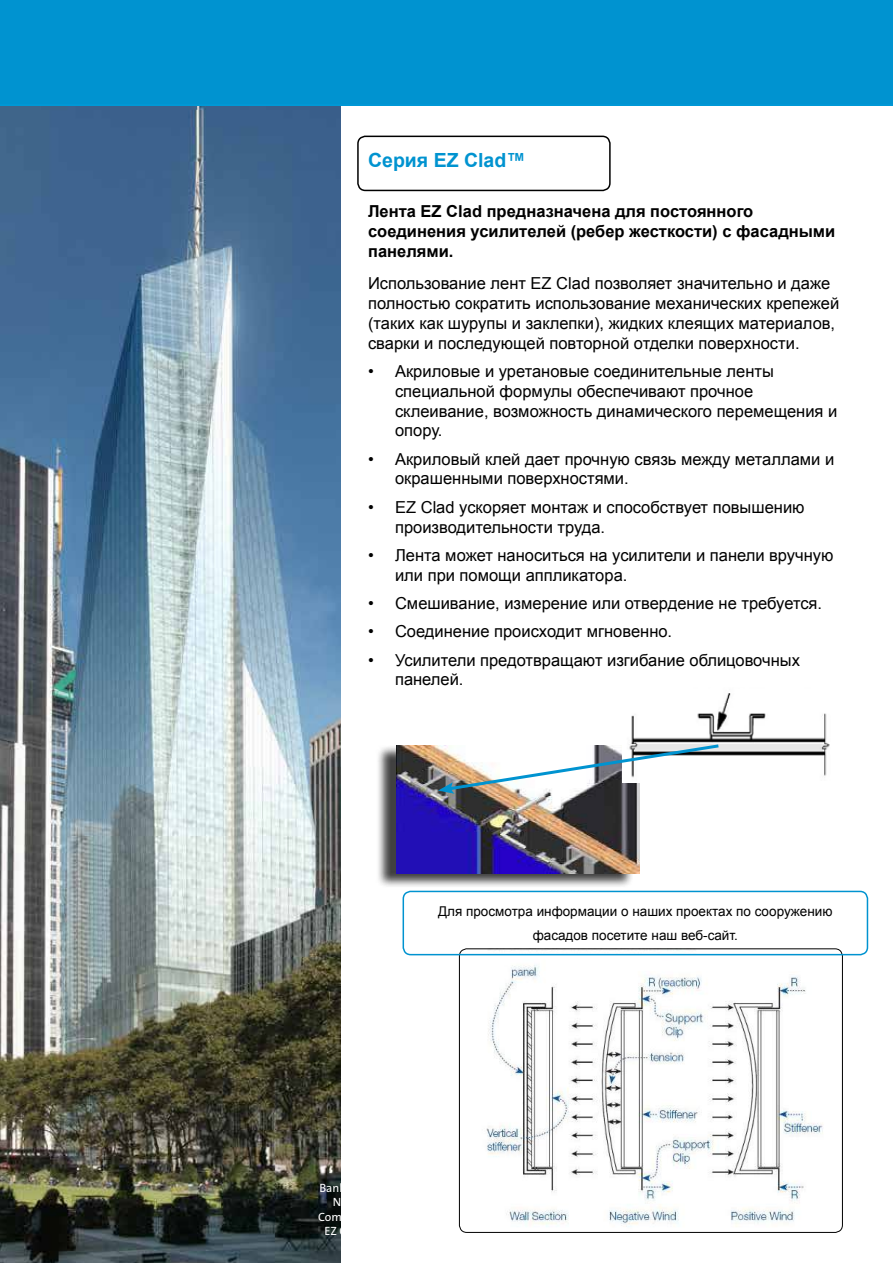
<style>
.page{position:relative;width:893px;height:1263px;background:#fff}
.page>*{position:absolute;margin:0;border:0;box-sizing:border-box;transform-origin:0 0}
.t1{font:700 19.5px "Arial";color:#0093d0}
.t2{font:16.5px/19.8px "Arial";color:#000}
.t3{font:700 16.5px/19.8px "Arial";color:#000}
.t4{font:13.5px/24px "Arial";color:#000;text-align:center}
</style>
<div class="page">
<img style="left:0;top:106px;width:340px;height:1157px">
<img style="left:476px;top:950px;width:357px;height:277px">
<div style="left:459px;top:948px;width:384px;height:285px;border:1px solid #000;border-radius:8px"></div>
<div style="left:0;top:0;width:893px;height:106px;background:#0093d0"></div>
<div style="left:403px;top:891px;width:465px;height:64px;border:2px solid #0093d0;border-radius:8px"></div>
<div style="left:376px;top:744px;width:258px;height:144px;background:#000;opacity:.75"></div>
<img style="left:397px;top:745px;width:242px;height:128px">
<img style="left:631px;top:693px;width:199px;height:83px">
<svg style="left:438px;top:742px;width:284px;height:52px"></svg>
<div style="left:357px;top:136px;width:254px;height:55px;border:2px solid #000;border-radius:7px"></div>
<p class="t1" style="left:368px;top:148px;width:159px">Серия EZ Clad™</p>
<p class="t3" style="left:368px;top:202px;width:469px">Лента EZ Clad предназначена для постоянного соединения усилителей (ребер жесткости) с фасадными панелями.</p>
<p class="t2" style="left:368px;top:274px;width:473px">Использование лент EZ Clad позволяет значительно и даже полностью сократить использование механических крепежей (таких как шурупы и заклепки), жидких клеящих материалов, сварки и последующей повторной отделки поверхности.</p>
<p class="t2" style="left:395px;top:361px;width:444px;text-indent:-27px">• Акриловые и уретановые соединительные ленты специальной формулы обеспечивают прочное склеивание, возможность динамического перемещения и опору.</p>
<p class="t2" style="left:395px;top:449px;width:441px;text-indent:-27px">• Акриловый клей дает прочную связь между металлами и окрашенными поверхностями.</p>
<p class="t2" style="left:395px;top:497px;width:411px;text-indent:-27px">• EZ Clad ускоряет монтаж и способствует повышению производительности труда.</p>
<p class="t2" style="left:395px;top:545px;width:440px;text-indent:-27px">• Лента может наноситься на усилители и панели вручную или при помощи аппликатора.</p>
<p class="t2" style="left:368px;top:593px;width:456px">• Смешивание, измерение или отвердение не требуется.</p>
<p class="t2" style="left:368px;top:622px;width:306px">• Соединение происходит мгновенно.</p>
<p class="t2" style="left:395px;top:650px;width:406px;text-indent:-27px">• Усилители предотвращают изгибание облицовочных панелей.</p>
<p class="t4" style="left:438px;top:899px;width:396px">Для просмотра информации о наших проектах по сооружению фасадов посетите наш веб-сайт.</p>
</div>
